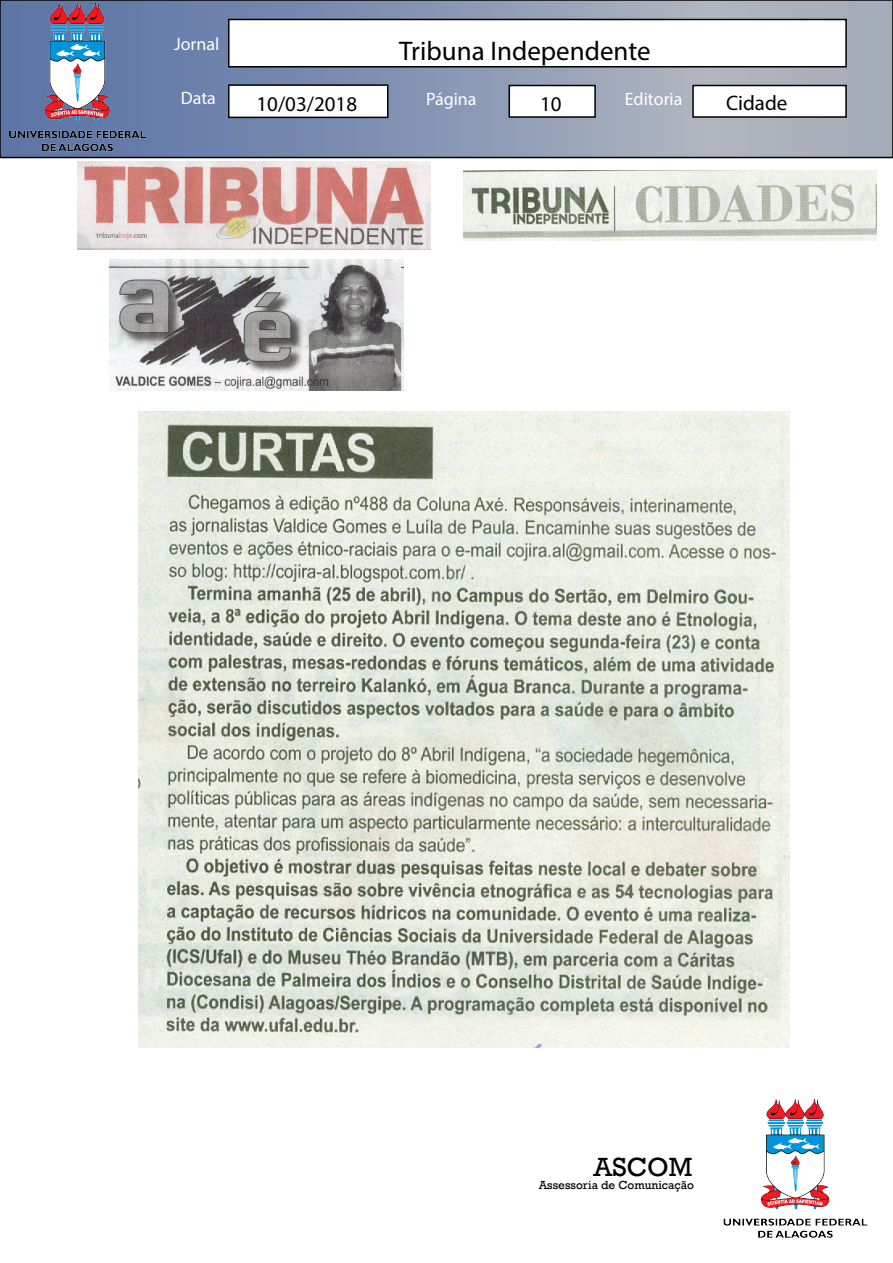
<style>
.page{position:relative;width:893px;height:1263px;background:#fff}
.page>*{position:absolute;margin:0;border:0;box-sizing:border-box;transform-origin:0 0}
.t1{font:27px "Myriad Pro";color:#000}
.t2{font:27px "Rockwell";color:#000}
.t3{font:21px "Myriad Pro";color:#000}
.t4{font:18px "Myriad Pro";color:#fff}
.t5{font:12px "Rockwell";color:#000}
</style>
<div class="page">
<svg style="left:154px;top:3px;width:736px;height:152px;background:#8e9bb4"></svg>
<div style="left:0;top:0;width:893px;height:158px;border:2px solid #000"></div>
<img style="left:0;top:0;width:154px;height:157px">
<div style="left:228px;top:19px;width:619px;height:49px;background:#fff;border:2px solid #000"></div>
<div style="left:228px;top:84px;width:160px;height:34px;background:#fff;border:2px solid #000"></div>
<div style="left:508px;top:85px;width:88px;height:33px;background:#fff;border:2px solid #000"></div>
<div style="left:692px;top:85px;width:155px;height:33px;background:#fff;border:2px solid #000"></div>
<img style="left:723px;top:1098px;width:145px;height:140px">
<img style="left:77px;top:162px;width:353px;height:87px">
<img style="left:464px;top:171px;width:413px;height:69px">
<img style="left:110px;top:260px;width:293px;height:130px">
<img style="left:138px;top:411px;width:651px;height:636px">
<p class="t4" style="left:174px;top:33px;width:47px">Jornal</p>
<h1 class="t1" style="left:399px;top:34px;width:253px">Tribuna Independente</h1>
<p class="t4" style="left:181px;top:86px;width:37px">Data</p>
<p class="t4" style="left:426px;top:88px;width:52px">Página</p>
<p class="t4" style="left:625px;top:88px;width:59px">Editoria</p>
<p class="t3" style="left:256px;top:91px;width:102px">10/03/2018</p>
<p class="t3" style="left:540px;top:91px;width:23px">10</p>
<p class="t3" style="left:726px;top:90px;width:63px">Cidade</p>
<h1 class="t2" style="left:594px;top:1151px;width:100px">ASCOM</h1>
<p class="t5" style="left:539px;top:1178px;width:157px">Assessoria de Comunicação</p>
</div>
